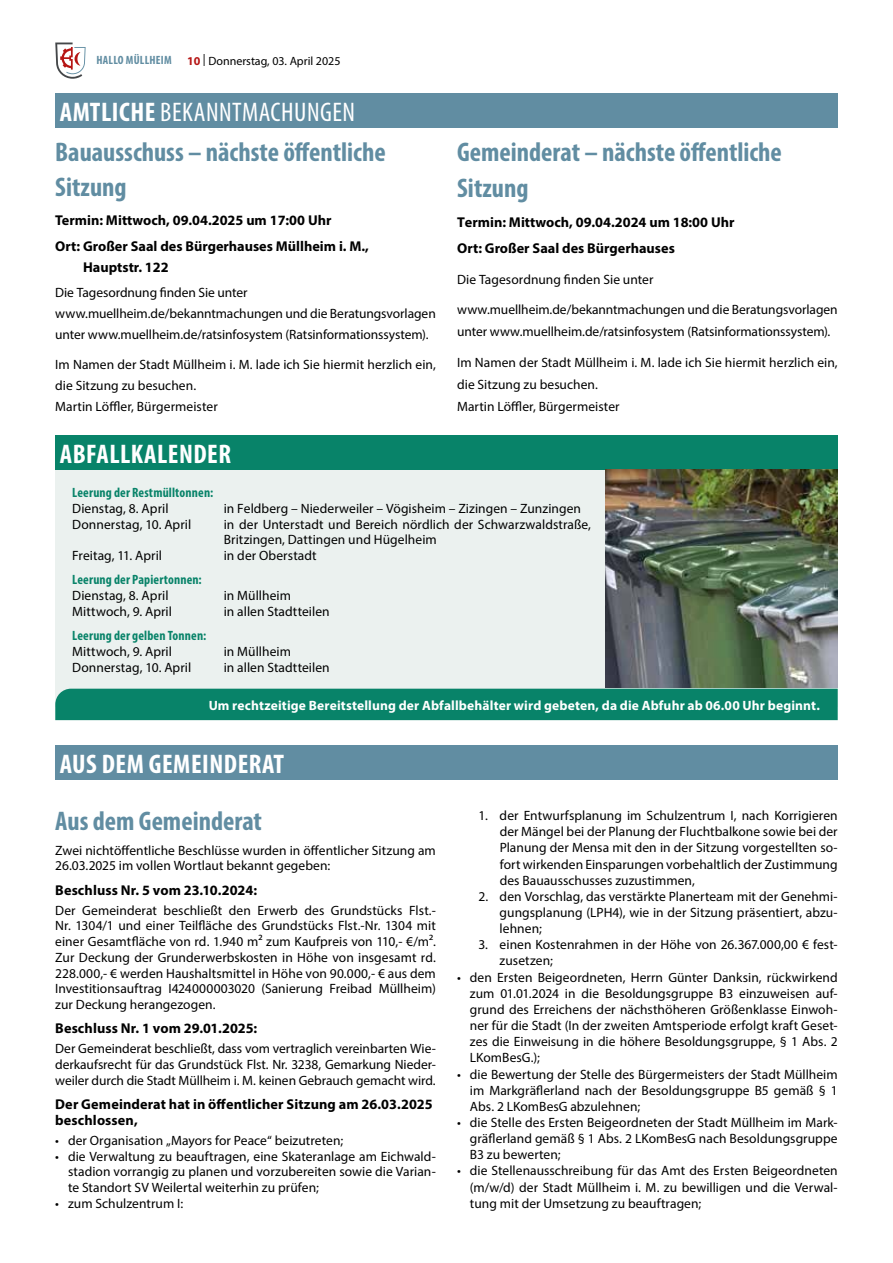
<style>
.page{position:relative;width:893px;height:1263px;background:#fff}
.page>*{position:absolute;margin:0;border:0;box-sizing:border-box;transform-origin:0 0}
.t1{font:700 condensed 27px/39.6px "Myriad Pro";color:#618da2}
.t2{font:700 condensed 27px "Myriad Pro";letter-spacing:.02em;color:#fff}
.t3{font:700 14.25px/25.2px "Myriad Pro";color:#000}
.t4{font:13.5px/16.2px "Myriad Pro";color:#000;text-align:justify}
.t5{font:700 13.5px "Myriad Pro";letter-spacing:.01em;color:#fff}
.t6{font:700 condensed 13.5px "Myriad Pro";letter-spacing:.01em;color:#088369}
.t7{font:12px "Myriad Pro";color:#000}
.t8{font:700 condensed 12px "Myriad Pro";letter-spacing:.02em;color:#618da2}
.s1{color:#fff}
.s2{font-weight:400;color:#fff}
.s3{font-weight:700;color:#b61615}
</style>
<div class="page">
<svg style="left:55px;top:43px;width:31px;height:36px"></svg>
<div style="left:55px;top:94px;width:783px;height:34px;background:#618da2"></div>
<div style="left:55px;top:746px;width:783px;height:34px;background:#618da2"></div>
<div style="left:55px;top:436px;width:783px;height:270px;background:#ebf1ef"></div>
<div style="left:55px;top:436px;width:783px;height:34px;background:#088369"></div>
<div style="left:55px;top:689px;width:783px;height:31px;background:#088369"></div>
<img style="left:606px;top:469px;width:232px;height:219px">
<p class="t8" style="left:96px;top:52px;width:77px">HALLO MÜLLHEIM</p>
<h1 class="t1" style="left:55px;top:92px;width:332px"><span class="s1">AMTLICHE</span> <span class="s2">BEKANNTMACHUNGEN<br></span>Bauausschuss – nächste öffentliche</h1>
<h1 class="t1" style="left:55px;top:166px;width:73px">Sitzung</h1>
<p class="t3" style="left:55px;top:207px;width:315px">Termin: Mittwoch, 09.04.2025 um 17:00 Uhr<br>Ort: Großer Saal des Bürgerhauses Müllheim i. M.,</p>
<p class="t3" style="left:83px;top:254px;width:87px">Hauptstr. 122</p>
<p class="t4" style="left:55px;top:282px;width:382px;line-height:21px;text-align:left">Die Tagesordnung finden Sie unter www.muellheim.de/bekanntmachungen und die Beratungsvorlagen unter www.muellheim.de/ratsinfosystem (Ratsinformationssystem).</p>
<p class="t4" style="left:55px;top:353px;width:382px;line-height:21px;text-align:left">Im Namen der Stadt Müllheim i. M. lade ich Sie hiermit herzlich ein, die Sitzung zu besuchen.<br>Martin Löffler, Bürgermeister</p>
<p class="t7" style="left:187px;top:53px;width:155px"><span class="s3">10</span> | Donnerstag, 03. April 2025</p>
<h1 class="t1" style="left:457px;top:133px;width:326px;line-height:36.2px">Gemeinderat – nächste öffentliche<br>Sitzung</h1>
<p class="t3" style="left:457px;top:208px;width:279px;line-height:26.2px">Termin: Mittwoch, 09.04.2024 um 18:00 Uhr<br>Ort: Großer Saal des Bürgerhauses</p>
<p class="t4" style="left:457px;top:271px;width:198px">Die Tagesordnung finden Sie unter</p>
<p class="t4" style="left:457px;top:299px;width:382px;line-height:21.9px">www.muellheim.de/bekanntmachungen und die Beratungsvorlagen unter www.muellheim.de/ratsinfosystem (Ratsinformationssystem).</p>
<p class="t4" style="left:457px;top:351px;width:382px;line-height:21.9px;text-align:left">Im Namen der Stadt Müllheim i. M. lade ich Sie hiermit herzlich ein, die Sitzung zu besuchen.<br>Martin Löffler, Bürgermeister</p>
<h1 class="t2" style="left:60px;top:437px;width:173px">ABFALLKALENDER</h1>
<p class="t6" style="left:72px;top:484px;width:142px">Leerung der Restmülltonnen:</p>
<p class="t4" style="left:72px;top:500px;width:98px">Dienstag, 8. April</p>
<p class="t4" style="left:224px;top:500px;width:359px">in Feldberg – Niederweiler – Vögisheim – Zizingen – Zunzingen</p>
<p class="t4" style="left:72px;top:516px;width:120px">Donnerstag, 10. April</p>
<p class="t4" style="left:224px;top:516px;width:369px;line-height:15.8px">in der Unterstadt und Bereich nördlich der Schwarzwaldstraße,<br>Britzingen, Dattingen und Hügelheim</p>
<p class="t4" style="left:72px;top:547px;width:91px">Freitag, 11. April</p>
<p class="t4" style="left:224px;top:547px;width:94px">in der Oberstadt</p>
<p class="t6" style="left:72px;top:571px;width:131px">Leerung der Papiertonnen:</p>
<p class="t4" style="left:72px;top:587px;width:98px">Dienstag, 8. April</p>
<p class="t4" style="left:224px;top:587px;width:69px">in Müllheim</p>
<p class="t4" style="left:72px;top:603px;width:101px">Mittwoch, 9. April</p>
<p class="t4" style="left:224px;top:603px;width:107px">in allen Stadtteilen</p>
<p class="t6" style="left:72px;top:627px;width:136px">Leerung der gelben Tonnen:</p>
<p class="t4" style="left:72px;top:643px;width:101px">Mittwoch, 9. April</p>
<p class="t4" style="left:224px;top:643px;width:69px">in Müllheim</p>
<p class="t4" style="left:72px;top:659px;width:120px">Donnerstag, 10. April</p>
<p class="t4" style="left:224px;top:659px;width:107px">in allen Stadtteilen</p>
<p class="t5" style="left:209px;top:696px;width:613px">Um rechtzeitige Bereitstellung der Abfallbehälter wird gebeten, da die Abfuhr ab 06.00 Uhr beginnt.</p>
<h1 class="t2" style="left:60px;top:747px;width:226px">AUS DEM GEMEINDERAT</h1>
<h1 class="t1" style="left:55px;top:801px;width:208px">Aus dem Gemeinderat</h1>
<p class="t4" style="left:55px;top:842px;width:382px;line-height:15.8px">Zwei nichtöffentliche Beschlüsse wurden in öffentlicher Sitzung am<br>26.03.2025 im vollen Wortlaut bekannt gegeben:</p>
<p class="t3" style="left:55px;top:877px;width:203px">Beschluss Nr. 5 vom 23.10.2024:</p>
<p class="t4" style="left:55px;top:902px;width:382px;line-height:15.8px">Der Gemeinderat beschließt den Erwerb des Grundstücks Flst.- Nr. 1304/1 und einer Teilfläche des Grundstücks Flst.-Nr. 1304 mit einer Gesamtfläche von rd. 1.940 m² zum Kaufpreis von 110,- €/m².<br>Zur Deckung der Grunderwerbskosten in Höhe von insgesamt rd.<br>228.000,- € werden Haushaltsmittel in Höhe von 90.000,- € aus dem Investitionsauftrag I424000003020 (Sanierung Freibad Müllheim) zur Deckung herangezogen.</p>
<p class="t3" style="left:55px;top:1015px;width:203px">Beschluss Nr. 1 vom 29.01.2025:</p>
<p class="t4" style="left:55px;top:1041px;width:382px;line-height:15.8px">Der Gemeinderat beschließt, dass vom vertraglich vereinbarten Wie&shy;derkaufsrecht für das Grundstück Flst. Nr. 3238, Gemarkung Nieder&shy;weiler durch die Stadt Müllheim i. M. keinen Gebrauch gemacht wird.</p>
<p class="t3" style="left:55px;top:1096px;width:379px;line-height:15.8px">Der Gemeinderat hat in öffentlicher Sitzung am 26.03.2025 beschlossen,</p>
<p class="t4" style="left:55px;top:1132px;width:289px">• der Organisation „Mayors for Peace“ beizutreten;</p>
<p class="t4" style="left:68px;top:1148px;width:369px;line-height:15.8px;text-indent:-13px">• die Verwaltung zu beauftragen, eine Skateranlage am Eichwald&shy;stadion vorrangig zu planen und vorzubereiten sowie die Varian&shy;te Standort SV Weilertal weiterhin zu prüfen;</p>
<p class="t4" style="left:55px;top:1195px;width:129px">• zum Schulzentrum I:</p>
<p class="t4" style="left:500px;top:807px;width:340px;text-indent:-21px">1. der Entwurfsplanung im Schulzentrum I, nach Korrigieren der Mängel bei der Planung der Fluchtbalkone sowie bei der Planung der Mensa mit den in der Sitzung vorgestellten so&shy;fort wirkenden Einsparungen vorbehaltlich der Zustimmung des Bauausschusses zuzustimmen,</p>
<p class="t4" style="left:500px;top:888px;width:340px;text-indent:-21px">2. den Vorschlag, das verstärkte Planerteam mit der Genehmi&shy;gungsplanung (LPH4), wie in der Sitzung präsentiert, abzu&shy;lehnen;</p>
<p class="t4" style="left:500px;top:936px;width:340px;text-indent:-21px">3. einen Kostenrahmen in der Höhe von 26.367.000,00 € fest&shy;zusetzen;</p>
<p class="t4" style="left:470px;top:969px;width:369px;text-indent:-13px">• den Ersten Beigeordneten, Herrn Günter Danksin, rückwirkend zum 01.01.2024 in die Besoldungsgruppe B3 einzuweisen auf&shy;grund des Erreichens der nächsthöheren Größenklasse Einwoh&shy;ner für die Stadt (In der zweiten Amtsperiode erfolgt kraft Geset&shy;zes die Einweisung in die höhere Besoldungsgruppe, § 1 Abs. 2<br>LKomBesG.);</p>
<p class="t4" style="left:470px;top:1066px;width:369px;text-indent:-13px">• die Bewertung der Stelle des Bürgermeisters der Stadt Müllheim im Markgräflerland nach der Besoldungsgruppe B5 gemäß § 1<br>Abs. 2 LKomBesG abzulehnen;</p>
<p class="t4" style="left:470px;top:1114px;width:369px;text-indent:-13px">• die Stelle des Ersten Beigeordneten der Stadt Müllheim im Mark&shy;gräflerland gemäß § 1 Abs. 2 LKomBesG nach Besoldungsgruppe B3 zu bewerten;</p>
<p class="t4" style="left:470px;top:1162px;width:369px;text-indent:-13px">• die Stellenausschreibung für das Amt des Ersten Beigeordneten (m/w/d) der Stadt Müllheim i. M. zu bewilligen und die Verwal&shy;tung mit der Umsetzung zu beauftragen;</p>
</div>
